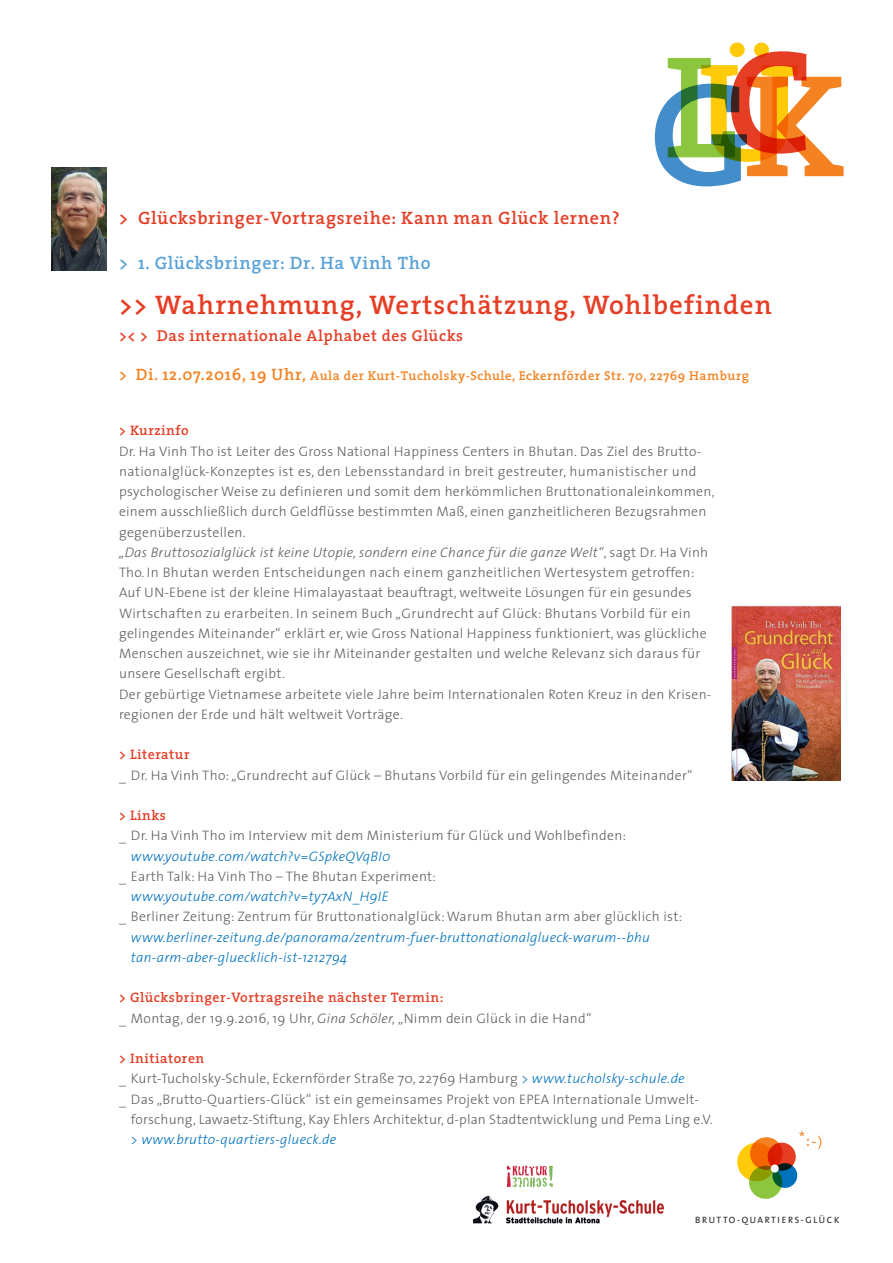
<style>
.page{position:relative;width:893px;height:1263px;background:#fff}
.page>*{position:absolute;margin:0;border:0;box-sizing:border-box;transform-origin:0 0}
.t1{font:600 27px "The Serif";letter-spacing:.04em;color:#e53e25}
.t2{font:600 18px "The Serif";letter-spacing:.04em;color:#e53e25}
.t3{font:600 18px "The Serif";letter-spacing:.04em;color:#5aa2d8}
.t4{font:600 15.75px "The Serif";letter-spacing:.04em;color:#e53e25}
.t5{font:300 13.8px/20.2px "The Sans";letter-spacing:.02em;color:#5f5f62}
.t6{font:italic 300 13.8px "The Sans";letter-spacing:.02em;color:#0072bc}
.t7{font:600 13.8px "The Serif";letter-spacing:.04em;color:#e53e25}
.t8{font:600 12.9px "The Serif";letter-spacing:.04em;color:#f58220}
.t9{font:9.15px "The Sans";letter-spacing:.18em;color:#231f20}
.s1{font-size:15.75px}
.s2{font-size:16.5px}
.s3{font-style:italic}
.s4{color:#0072bc}
.s5{font-style:italic;color:#0072bc}
.s6{font-style:normal}
</style>
<div class="page">
<img style="left:731px;top:606px;width:110px;height:174px">
<img style="left:51px;top:168px;width:55px;height:102px">
<svg style="left:655px;top:43px;width:189px;height:143px"></svg>
<svg style="left:799px;top:1131px;width:22px;height:18px"></svg>
<div style="left:749px;top:1166px;width:33px;height:33px;background:#8bc63e;border-radius:50%"></div>
<div style="left:768px;top:1142px;width:28px;height:29px;background:#e53e25;border-radius:50%"></div>
<svg style="left:772px;top:1163px;width:25px;height:25px"></svg>
<svg style="left:737px;top:1143px;width:39px;height:38px"></svg>
<svg style="left:750px;top:1137px;width:33px;height:33px"></svg>
<div style="left:771px;top:1164px;width:8px;height:8px;background:#fff;border-radius:50%"></div>
<img style="left:472px;top:1195px;width:193px;height:29px">
<svg style="left:507px;top:1166px;width:46px;height:21px"></svg>
<h2 class="t2" style="left:119px;top:203px;width:502px">&gt; Glücksbringer-Vortragsreihe: Kann man Glück lernen?</h2>
<h2 class="t3" style="left:119px;top:248px;width:313px">&gt; 1. Glücksbringer: Dr. Ha Vinh Tho</h2>
<h1 class="t1" style="left:119px;top:282px;width:654px">&gt;&gt; Wahrnehmung, Wertschätzung, Wohlbefinden</h1>
<p class="t4" style="left:119px;top:322px;width:345px">&gt;&lt; &gt; Das internationale Alphabet des Glücks</p>
<p class="t8" style="left:119px;top:365px;width:631px"><span class="s1">&gt;</span> <span class="s2">Di. 12.07.2016, 19 Uhr</span><span class="s1">,</span> Aula der Kurt-Tucholsky-Schule, Eckernförder Str. 70, 22769 Hamburg</p>
<p class="t7" style="left:119px;top:419px;width:71px">&gt; Kurzinfo</p>
<p class="t5" style="left:119px;top:440px;width:597px">Dr. Ha Vinh Tho ist Leiter des Gross National Happiness Centers in Bhutan. Das Ziel des Brutto&shy;nationalglück-Konzeptes ist es, den Lebensstandard in breit gestreuter, humanistischer und psychologischer Weise zu definieren und somit dem herkömmlichen Bruttonationaleinkommen, einem ausschließlich durch Geldflüsse bestimmten Maß, einen ganzheitlicheren Bezugsrahmen gegenüberzustellen.<br><span class="s3">„Das Bruttosozialglück ist keine Utopie, sondern eine Chance für die ganze Welt“</span>, sagt Dr. Ha Vinh Tho. In Bhutan werden Entscheidungen nach einem ganzheitlichen Wertesystem getroffen:<br>Auf UN-Ebene ist der kleine Himalayastaat beauftragt, weltweite Lösungen für ein gesundes Wirtschaften zu erarbeiten. In seinem Buch „Grundrecht auf Glück: Bhutans Vorbild für ein gelingendes Miteinander“ erklärt er, wie Gross National Happiness funktioniert, was glückliche Menschen auszeichnet, wie sie ihr Miteinander gestalten und welche Relevanz sich daraus für unsere Gesellschaft ergibt.<br>Der gebürtige Vietnamese arbeitete viele Jahre beim Internationalen Roten Kreuz in den Krisen&shy;regionen der Erde und hält weltweit Vorträge.</p>
<p class="t7" style="left:119px;top:743px;width:72px">&gt; Literatur</p>
<p class="t5" style="left:119px;top:764px;width:575px"><span class="s3">_</span> Dr. Ha Vinh Tho: „Grundrecht auf Glück – Bhutans Vorbild für ein gelingendes Miteinander“</p>
<p class="t7" style="left:119px;top:804px;width:48px">&gt; Links</p>
<p class="t5" style="left:119px;top:825px;width:508px"><span class="s3">_</span> Dr. Ha Vinh Tho im Interview mit dem Ministerium für Glück und Wohlbefinden:</p>
<p class="t6" style="left:131px;top:844px;width:261px">www.youtube.com/watch?v=GSpkeQVqBI0</p>
<p class="t5" style="left:119px;top:865px;width:318px"><span class="s3">_</span> Earth Talk: Ha Vinh Tho – The Bhutan Experiment:</p>
<p class="t6" style="left:131px;top:885px;width:259px">www.youtube.com/watch?v=ty7AxN_H9IE</p>
<p class="t5" style="left:119px;top:906px;width:565px"><span class="s3">_</span> Berliner Zeitung: Zentrum für Bruttonationalglück: Warum Bhutan arm aber glücklich ist:</p>
<p class="t6" style="left:131px;top:925px;width:520px">www.berliner-zeitung.de/panorama/zentrum-fuer-bruttonationalglueck-warum--bhu</p>
<p class="t6" style="left:131px;top:946px;width:218px">tan-arm-aber-gluecklich-ist-1212794</p>
<p class="t7" style="left:119px;top:986px;width:326px">&gt; Glücksbringer-Vortragsreihe nächster Termin:</p>
<p class="t5" style="left:119px;top:1007px;width:474px"><span class="s3">_</span> Montag, der 19.9.2016, 19 Uhr, <span class="s3">Gina Schöler,</span> „Nimm dein Glück in die Hand“</p>
<p class="t7" style="left:119px;top:1047px;width:87px">&gt; Initiatoren</p>
<p class="t5" style="left:119px;top:1068px;width:567px"><span class="s3">_</span> Kurt-Tucholsky-Schule, Eckernförder Straße 70, 22769 Hamburg <span class="s4">&gt;</span> <span class="s5">www.tucholsky-schule.de</span></p>
<p class="t5" style="left:119px;top:1088px;width:582px">_ Das „Brutto-Quartiers-Glück“ ist ein gemeinsames Projekt von EPEA Internationale Umwelt-</p>
<p class="t5" style="left:131px;top:1108px;width:583px">forschung, Lawaetz-Stiftung, Kay Ehlers Architektur, d-plan Stadtentwicklung und Pema Ling e.V.</p>
<p class="t6" style="left:131px;top:1128px;width:207px"><span class="s6">&gt;</span> www.brutto-quartiers-glueck.de</p>
<p class="t9" style="left:695px;top:1212px;width:146px">BRUTTO-QUARTIERS-GLÜCK</p>
</div>
